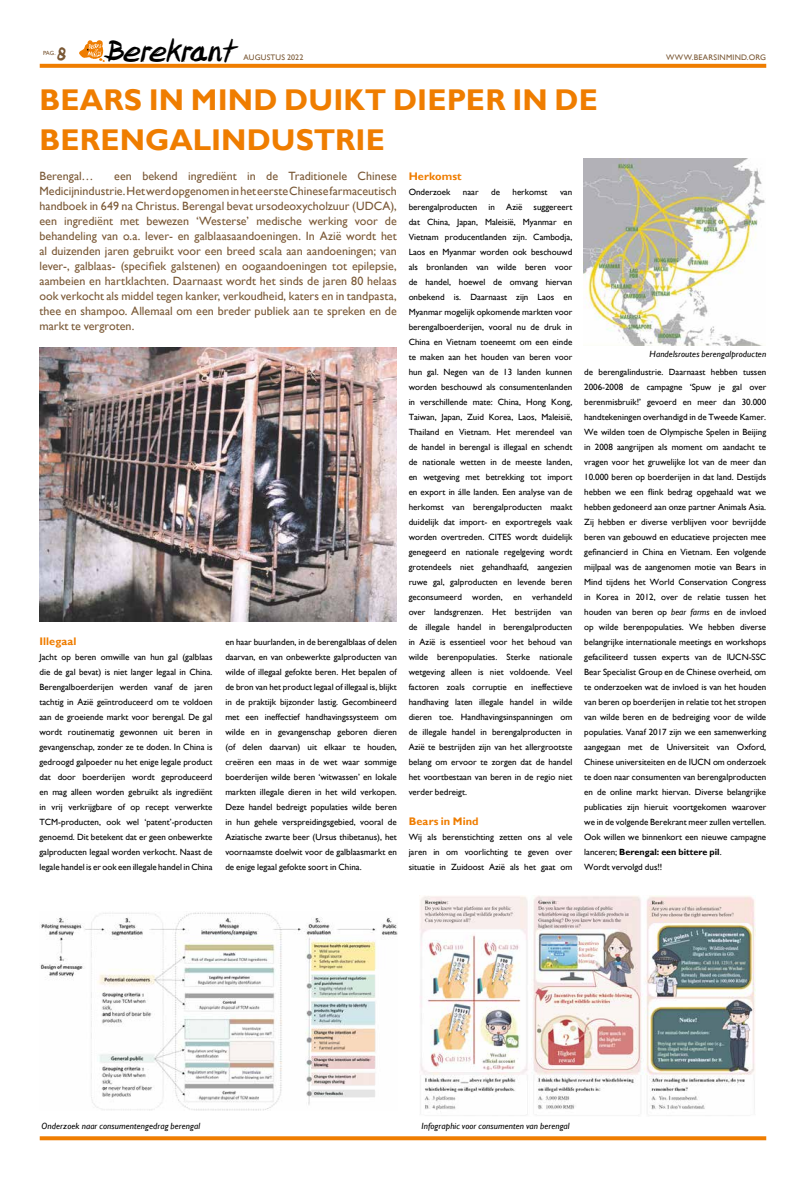
<style>
.page{position:relative;width:806px;height:1180px;background:#fff}
.page>*{position:absolute;margin:0;border:0;box-sizing:border-box;transform-origin:0 0}
.t1{font:700 30px/40px "Gill Sans";letter-spacing:.005em;color:#ef7d00}
.t2{font:italic 26.9px "FFAD Matro";color:#000}
.t3{font:17px "FFAD Matro";color:#7a5835}
.t4{font:12px/15px "Gill Sans";color:#7a5835;text-align:justify}
.t5{font:700 11px "Gill Sans";letter-spacing:.01em;color:#ef7d00}
.t6{font:9px/15px "Gill Sans";color:#000;text-align:justify}
.t7{font:italic 9px "Gill Sans";letter-spacing:.01em;color:#000}
.t8{font:8px "Gill Sans";letter-spacing:.025em;color:#7a5835}
.t9{font:6px "Gill Sans";color:#7a5835}
.s1{font-style:italic}
.s2{font-weight:700}
</style>
<div class="page">
<svg style="left:40px;top:64px;width:725px;height:4px;background:#ef820b"></svg>
<svg style="left:79px;top:40px;width:26px;height:22px"></svg>
<svg style="left:40px;top:1136px;width:725px;height:4px;background:#f08612"></svg>
<img style="left:39px;top:347px;width:357px;height:274px">
<img style="left:420px;top:895px;width:335px;height:221px">
<img style="left:40px;top:912px;width:357px;height:197px">
<img style="left:583px;top:159px;width:182px;height:186px">
<p class="t9" style="left:43px;top:49px;width:14px">PAG.</p>
<h3 class="t3" style="left:56px;top:41px;width:12px">8</h3>
<h2 class="t2" style="left:104px;top:32px;width:141px">Berekrant</h2>
<p class="t8" style="left:243px;top:53px;width:61px">AUGUSTUS 2022</p>
<p class="t8" style="left:665px;top:52px;width:101px">WWW.BEARSINMIND.ORG</p>
<h1 class="t1" style="left:39px;top:80px;width:559px">BEARS IN MIND DUIKT DIEPER IN DE<br>BERENGALINDUSTRIE</h1>
<p class="t4" style="left:39px;top:168px;width:358px;text-indent:75px">een bekend ingrediënt in de Traditionele Chinese Medicijnindustrie. Het werd opgenomen in het eerste Chinese farmaceutisch handboek in 649 na Christus. Berengal bevat ursodeoxycholzuur (UDCA), een ingrediënt met bewezen ‘Westerse’ medische werking voor de behandeling van o.a. lever- en galblaasaandoeningen. In Azië wordt het al duizenden jaren gebruikt voor een breed scala aan aandoeningen; van lever-, galblaas- (specifiek galstenen) en oogaandoeningen tot epilepsie, aambeien en hartklachten. Daarnaast wordt het sinds de jaren 80 helaas ook verkocht als middel tegen kanker, verkoudheid, katers en in tandpasta, thee en shampoo. Allemaal om een breder publiek aan te spreken en de markt te vergroten.</p>
<h3 class="t4" style="left:39px;top:168px;width:55px">Berengal…</h3>
<p class="t5" style="left:39px;top:634px;width:39px">Illegaal</p>
<p class="t6" style="left:39px;top:649px;width:174px">Jacht op beren omwille van hun gal (galblaas die de gal bevat) is niet langer legaal in China.<br>Berengalboerderijen werden vanaf de jaren tachtig in Azië geïntroduceerd om te voldoen aan de groeiende markt voor berengal. De gal wordt routinematig gewonnen uit beren in gevangenschap, zonder ze te doden. In China is gedroogd galpoeder nu het enige legale product dat door boerderijen wordt geproduceerd en mag alleen worden gebruikt als ingrediënt in vrij verkrijgbare of op recept verwerkte TCM-producten, ook wel ‘patent’-producten genoemd. Dit betekent dat er geen onbewerkte galproducten legaal worden verkocht. Naast de legale handel is er ook een illegale handel in China</p>
<p class="t6" style="left:225px;top:634px;width:173px">en haar buurlanden, in de berengalblaas of delen daarvan, en van onbewerkte galproducten van wilde of illegaal gefokte beren. Het bepalen of de bron van het product legaal of illegaal is, blijkt in de praktijk bijzonder lastig. Gecombineerd met een ineffectief handhavingssysteem om wilde en in gevangenschap geboren dieren (of delen daarvan) uit elkaar te houden, creëren een maas in de wet waar sommige boerderijen wilde beren ‘witwassen’ en lokale markten illegale dieren in het wild verkopen.<br>Deze handel bedreigt populaties wilde beren in hun gehele verspreidingsgebied, vooral de Aziatische zwarte beer (Ursus thibetanus), het voornaamste doelwit voor de galblaasmarkt en de enige legaal gefokte soort in China.</p>
<p class="t5" style="left:408px;top:169px;width:55px">Herkomst</p>
<p class="t6" style="left:408px;top:184px;width:43px">Onderzoek</p>
<p class="t6" style="left:462px;top:184px;width:17px">naar</p>
<p class="t6" style="left:491px;top:184px;width:10px">de</p>
<p class="t6" style="left:512px;top:184px;width:37px">herkomst</p>
<p class="t6" style="left:408px;top:184px;width:165px;text-indent:151px">van berengalproducten in Azië suggereert dat China, Japan, Maleisië, Myanmar en Vietnam producentlanden zijn. Cambodja, Laos en Myanmar worden ook beschouwd als bronlanden van wilde beren voor de handel, hoewel de omvang hiervan onbekend is. Daarnaast zijn Laos en Myanmar mogelijk opkomende markten voor berengalboerderijen, vooral nu de druk in China en Vietnam toeneemt om een einde te maken aan het houden van beren voor hun gal. Negen van de 13 landen kunnen worden beschouwd als consumentenlanden in verschillende mate: China, Hong Kong, Taiwan, Japan, Zuid Korea, Laos, Maleisië, Thailand en Vietnam. Het merendeel van de handel in berengal is illegaal en schendt de nationale wetten in de meeste landen, en wetgeving met betrekking tot import en export in álle landen. Een analyse van de herkomst van berengalproducten maakt duidelijk dat import- en exportregels vaak worden overtreden. CITES wordt duidelijk genegeerd en nationale regelgeving wordt grotendeels niet gehandhaafd, aangezien ruwe gal, galproducten en levende beren geconsumeerd worden, en verhandeld over landsgrenzen. Het bestrijden van de illegale handel in berengalproducten in Azië is essentieel voor het behoud van wilde berenpopulaties. Sterke nationale wetgeving alleen is niet voldoende. Veel factoren zoals corruptie en ineffectieve handhaving laten illegale handel in wilde dieren toe. Handhavingsinspanningen om de illegale handel in berengalproducten in Azië te bestrijden zijn van het allergrootste belang om ervoor te zorgen dat de handel het voortbestaan van beren in de regio niet verder bedreigt.</p>
<p class="t5" style="left:408px;top:814px;width:71px">Bears in Mind</p>
<p class="t6" style="left:408px;top:829px;width:165px">Wij als berenstichting zetten ons al vele jaren in om voorlichting te geven over situatie in Zuidoost Azië als het gaat om</p>
<p class="t7" style="left:649px;top:348px;width:118px">Handelsroutes berengalproducten</p>
<p class="t6" style="left:584px;top:364px;width:183px;text-align:left">de berengalindustrie. Daarnaast hebben tussen 2006-2008 de campagne ‘Spuw je gal over berenmisbruik!’ gevoerd en meer dan 30.000 handtekeningen overhandigd in de Tweede Kamer.<br>We wilden toen de Olympische Spelen in Beijing in 2008 aangrijpen als moment om aandacht te vragen voor het gruwelijke lot van de meer dan 10.000 beren op boerderijen in dat land. Destijds hebben we een flink bedrag opgehaald wat we hebben gedoneerd aan onze partner Animals Asia.<br>Zij hebben er diverse verblijven voor bevrijdde beren van gebouwd en educatieve projecten mee gefinancierd in China en Vietnam. Een volgende mijlpaal was de aangenomen motie van Bears in Mind tijdens het World Conservation Congress in Korea in 2012, over de relatie tussen het houden van beren op <span class="s1">bear farms</span> en de invloed op wilde berenpopulaties. We hebben diverse belangrijke internationale meetings en workshops gefaciliteerd tussen experts van de IUCN-SSC Bear Specialist Group en de Chinese overheid, om te onderzoeken wat de invloed is van het houden van beren op boerderijen in relatie tot het stropen van wilde beren en de bedreiging voor de wilde populaties. Vanaf 2017 zijn we een samenwerking aangegaan met de Universiteit van Oxford, Chinese universiteiten en de IUCN om onderzoek te doen naar consumenten van berengalproducten en de online markt hiervan. Diverse belangrijke publicaties zijn hieruit voortgekomen waarover we in de volgende Berekrant meer zullen vertellen.<br>Ook willen we binnenkort een nieuwe campagne lanceren; <span class="s2">Berengal: een bittere pil</span>.<br>Wordt vervolgd dus!!</p>
<p class="t7" style="left:42px;top:1120px;width:160px">Onderzoek naar consumentengedrag berengal</p>
<p class="t7" style="left:421px;top:1120px;width:150px">Infographic voor consumenten van berengal</p>
</div>
